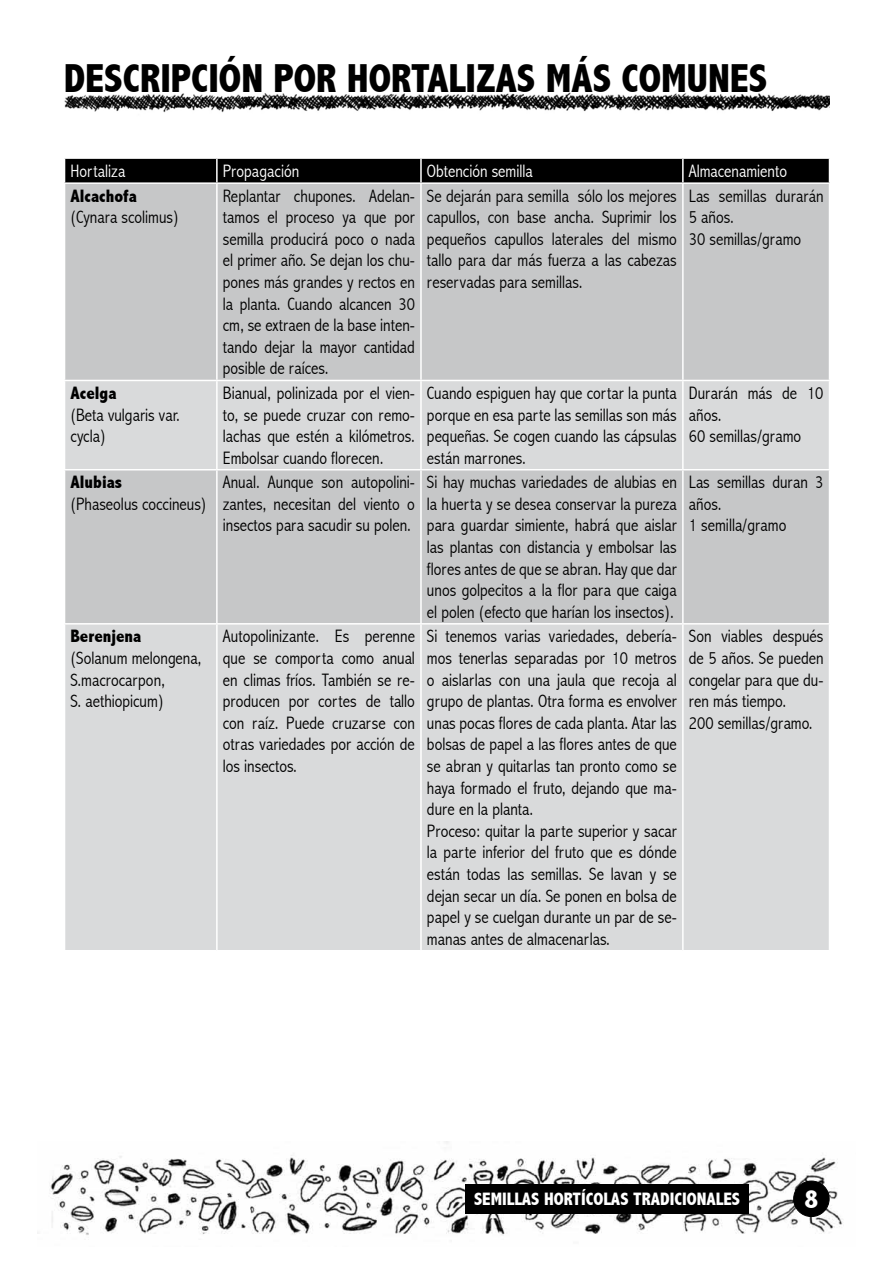
<style>
.page{position:relative;width:893px;height:1263px;background:#fff}
.page>*{position:absolute;margin:0;border:0;box-sizing:border-box;transform-origin:0 0}
.t1{font:800 condensed 40.5px "Abadi";color:#000}
.t2{font:800 condensed 27px "Abadi";color:#fff}
.t3{font:300 condensed 18px/21.6px "Abadi";color:#000;text-align:justify}
.t4{font:300 condensed 18px "Abadi";color:#fff}
.t5{font:800 condensed 18px "Abadi";color:#000}
.t6{font:800 condensed 18px "Abadi";color:#fff}
</style>
<div class="page">
<img style="left:64px;top:92px;width:765px;height:21px">
<div style="left:65px;top:184px;width:764px;height:196px;background:#c6c7c8"></div>
<svg style="left:65px;top:381px;width:764px;height:569px;background:#d4d5d5"></svg>
<div style="left:64px;top:158px;width:766px;height:24px;background:#000"></div>
<hr style="left:216px;top:184px;width:2px;height:196px;background:#fff">
<hr style="left:420px;top:184px;width:2px;height:196px;background:#fff">
<hr style="left:682px;top:184px;width:2px;height:196px;background:#fff">
<hr style="left:216px;top:381px;width:2px;height:88px;background:#fff">
<hr style="left:420px;top:381px;width:2px;height:88px;background:#fff">
<hr style="left:682px;top:381px;width:2px;height:88px;background:#fff">
<hr style="left:64px;top:469px;width:153px;height:1px;background:#fff">
<hr style="left:217px;top:469px;width:204px;height:1px;background:#fff">
<hr style="left:216px;top:470px;width:2px;height:153px;background:#fff">
<hr style="left:421px;top:469px;width:262px;height:1px;background:#fff">
<hr style="left:420px;top:470px;width:2px;height:153px;background:#fff">
<hr style="left:683px;top:469px;width:147px;height:1px;background:#fff">
<hr style="left:682px;top:470px;width:2px;height:153px;background:#fff">
<hr style="left:64px;top:623px;width:153px;height:1px;background:#fff">
<hr style="left:217px;top:623px;width:204px;height:1px;background:#fff">
<hr style="left:216px;top:624px;width:2px;height:326px;background:#fff">
<hr style="left:421px;top:623px;width:262px;height:1px;background:#fff">
<hr style="left:420px;top:624px;width:2px;height:326px;background:#fff">
<hr style="left:683px;top:623px;width:147px;height:1px;background:#fff">
<hr style="left:682px;top:624px;width:2px;height:326px;background:#fff">
<img style="left:37px;top:1141px;width:806px;height:94px">
<div style="left:466px;top:1184px;width:283px;height:29px;background:#000"></div>
<div style="left:794px;top:1181px;width:35px;height:35px;background:#000;border-radius:50%"></div>
<div style="left:793px;top:1181px;width:36px;height:36px;border:1px solid #000;border-radius:50%"></div>
<h1 class="t1" style="left:64px;top:55px;width:705px">DESCRIPCIÓN POR HORTALIZAS MÁS COMUNES</h1>
<p class="t4" style="left:71px;top:160px;width:56px">Hortaliza</p>
<p class="t4" style="left:223px;top:160px;width:78px">Propagación</p>
<p class="t4" style="left:427px;top:160px;width:107px">Obtención semilla</p>
<p class="t4" style="left:689px;top:160px;width:100px">Almacenamiento</p>
<p class="t5" style="left:71px;top:185px;width:68px">Alcachofa</p>
<p class="t3" style="left:71px;top:206px;width:110px">(Cynara scolimus)</p>
<p class="t3" style="left:223px;top:185px;width:194px">Replantar chupones. Adelan&shy;tamos el proceso ya que por semilla producirá poco o nada el primer año. Se dejan los chu&shy;pones más grandes y rectos en la planta. Cuando alcancen 30 cm, se extraen de la base inten&shy;tando dejar la mayor cantidad posible de raíces.</p>
<p class="t3" style="left:427px;top:185px;width:251px">Se dejarán para semilla sólo los mejores capullos, con base ancha. Suprimir los pequeños capullos laterales del mismo tallo para dar más fuerza a las cabezas reservadas para semillas.</p>
<p class="t3" style="left:689px;top:185px;width:136px;text-align:left">Las semillas durarán<br>5 años.<br>30 semillas/gramo</p>
<p class="t5" style="left:71px;top:382px;width:48px">Acelga</p>
<p class="t3" style="left:71px;top:404px;width:111px">(Beta vulgaris var. cycla)</p>
<p class="t3" style="left:223px;top:382px;width:194px">Bianual, polinizada por el vien&shy;to, se puede cruzar con remo&shy;lachas que estén a kilómetros.<br>Embolsar cuando florecen.</p>
<p class="t3" style="left:427px;top:382px;width:251px">Cuando espiguen hay que cortar la punta porque en esa parte las semillas son más pequeñas. Se cogen cuando las cápsulas están marrones.</p>
<p class="t3" style="left:689px;top:382px;width:136px;text-align:left">Durarán más de 10 años.<br>60 semillas/gramo</p>
<p class="t5" style="left:71px;top:472px;width:53px">Alubias</p>
<p class="t3" style="left:71px;top:493px;width:137px">(Phaseolus coccineus)</p>
<p class="t3" style="left:223px;top:471px;width:194px">Anual. Aunque son autopolini&shy;zantes, necesitan del viento o insectos para sacudir su polen.</p>
<p class="t3" style="left:427px;top:471px;width:251px">Si hay muchas variedades de alubias en la huerta y se desea conservar la pureza para guardar simiente, habrá que aislar las plantas con distancia y embolsar las flores antes de que se abran. Hay que dar unos golpecitos a la flor para que caiga el polen (efecto que harían los insectos).</p>
<p class="t3" style="left:689px;top:471px;width:136px;text-align:left">Las semillas duran 3 años.<br>1 semilla/gramo</p>
<p class="t5" style="left:71px;top:626px;width:72px">Berenjena</p>
<p class="t3" style="left:71px;top:647px;width:132px;text-align:left">(Solanum melongena,<br>S.macrocarpon,<br>S. aethiopicum)</p>
<p class="t3" style="left:223px;top:625px;width:194px">Autopolinizante. Es perenne que se comporta como anual en climas fríos. También se re&shy;producen por cortes de tallo con raíz. Puede cruzarse con otras variedades por acción de los insectos.</p>
<p class="t3" style="left:427px;top:625px;width:251px;text-align:left">Si tenemos varias variedades, debería&shy;mos tenerlas separadas por 10 metros o aislarlas con una jaula que recoja al grupo de plantas. Otra forma es envolver unas pocas flores de cada planta. Atar las bolsas de papel a las flores antes de que se abran y quitarlas tan pronto como se haya formado el fruto, dejando que ma&shy;dure en la planta.<br>Proceso: quitar la parte superior y sacar la parte inferior del fruto que es dónde están todas las semillas. Se lavan y se dejan secar un día. Se ponen en bolsa de papel y se cuelgan durante un par de se&shy;manas antes de almacenarlas.</p>
<p class="t3" style="left:689px;top:625px;width:136px;text-align:left">Son viables después de 5 años. Se pueden congelar para que du&shy;ren más tiempo.<br>200 semillas/gramo.</p>
<p class="t6" style="left:474px;top:1188px;width:267px">SEMILLAS HORTÍCOLAS TRADICIONALES</p>
<h2 class="t2" style="left:804px;top:1183px;width:15px">8</h2>
</div>
